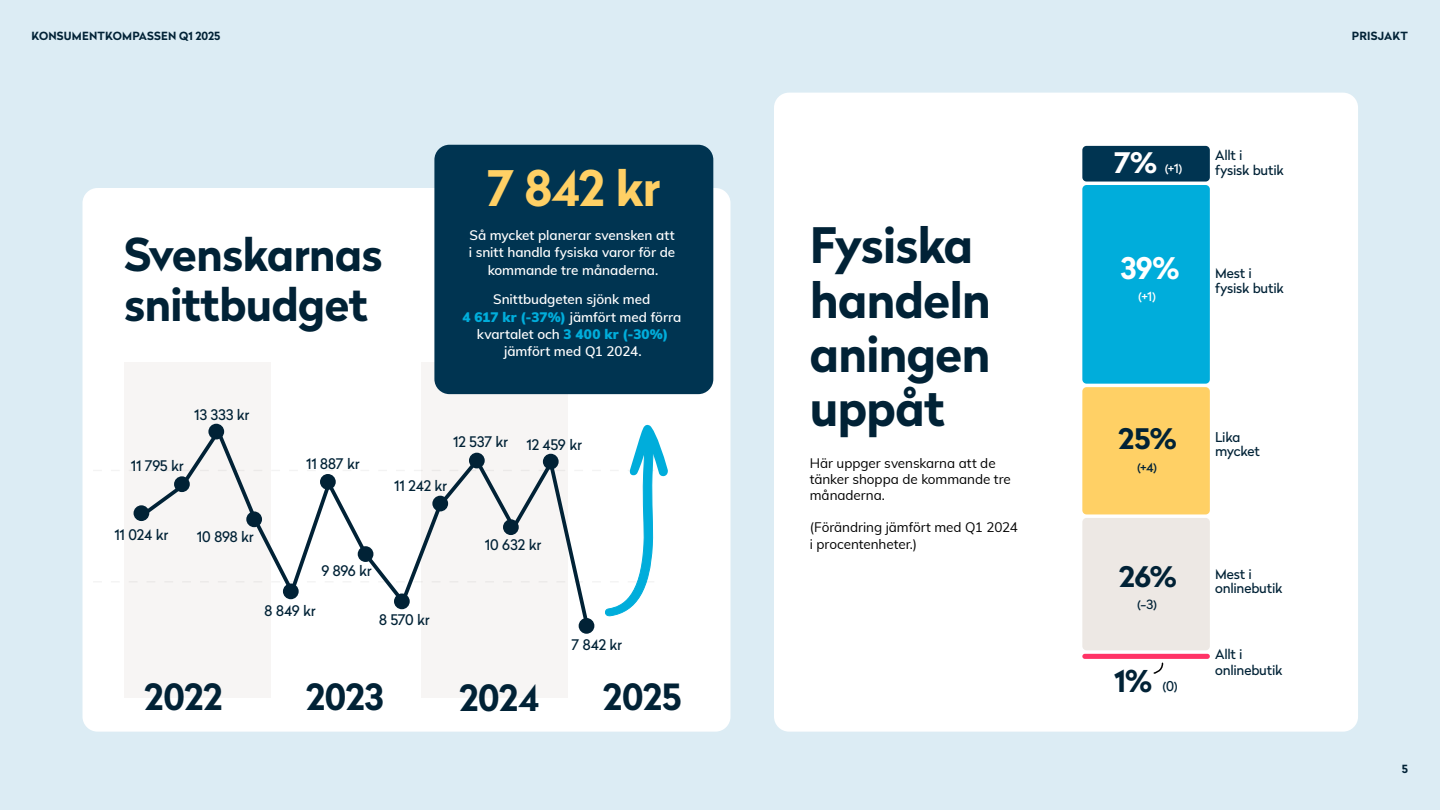
<style>
.page{position:relative;width:1440px;height:810px;background:#dcecf4}
.page>*{position:absolute;margin:0;border:0;box-sizing:border-box;transform-origin:0 0}
.Stora_rubriker{font:700 48.82px "Radikal";color:#ffd065}
.Stora_rubriker-2{font:700 48.75px/54.4px "Radikal";letter-spacing:-.02em;color:#012236}
.Stora_rubriker-3{font:700 45px/50.2px "Radikal";letter-spacing:-.02em;color:#012236}
.Stora_rubriker-4{font:700 36px "Radikal";letter-spacing:-.005em;color:#012236}
.Stora_rubriker-5{font:700 30px "Radikal";color:#012236}
.Stora_rubriker-6{font:700 29.7px "Radikal";color:#fff}
.Stora_rubriker-7{font:700 28.28px "Radikal";color:#012236;scale:1.06 1}
.Stora_rubriker-8{font:700 28.28px "Radikal";color:#fff;scale:1.06 1}
.Stora_rubriker-9{font:14.55px "Radikal";letter-spacing:-.015em;color:#012236}
.Brödtext{font:600 13.5px/17.2px "Muli";letter-spacing:-.005em;color:#fff;text-align:center}
.Brödtext-2{font:13.5px/16.2px "Muli";letter-spacing:-.005em;color:#000}
.Stora_rubriker-10{font:13.5px/14.2px "Radikal";letter-spacing:-.015em;color:#012236}
.Stora_rubriker-11{font:12.67px "Radikal";color:#fff;scale:1.06 1}
.Stora_rubriker-12{font:12.67px "Radikal";color:#012236;scale:1.06 1}
.t1{font:700 11.25px "Radikal";letter-spacing:.02em;color:#012236}
.s1{font-weight:900;color:#00addb}
</style>
<div class="page">
<div style="left:774px;top:93px;width:584px;height:639px;background:#fff;border-radius:15px"></div>
<div style="left:82px;top:188px;width:648px;height:544px;background:#fff;border-radius:15px"></div>
<div style="left:124px;top:362px;width:146px;height:336px;background:#f7f5f4"></div>
<div style="left:422px;top:362px;width:146px;height:336px;background:#f7f5f4"></div>
<div style="left:1082px;top:185px;width:128px;height:199px;background:#00addb;border-radius:4px"></div>
<div style="left:1082px;top:387px;width:128px;height:127px;background:#ffd065;border-radius:4px"></div>
<div style="left:1082px;top:518px;width:128px;height:132px;background:#ede8e4;border-radius:4px"></div>
<div style="left:1082px;top:146px;width:128px;height:36px;background:#003451;border-radius:4px"></div>
<div style="left:434px;top:145px;width:279px;height:249px;background:#003451;border-radius:15px"></div>
<div style="left:1082px;top:654px;width:128px;height:5px;background:#f36;border-radius:3px"></div>
<svg style="left:1153px;top:662px;width:11px;height:12px"></svg>
<div style="left:579px;top:618px;width:15px;height:16px;background:#012236;border-radius:50%"></div>
<svg style="left:93px;top:425px;width:575px;height:191px"></svg>
<p class="t1" style="left:31px;top:28px;width:190px">KONSUMENTKOMPASSEN Q1 2025</p>
<p class="t1" style="left:1352px;top:28px;width:58px">PRISJAKT</p>
<p class="Stora_rubriker-3" style="left:124px;top:229px;width:260px">Svenskarnas snittbudget</p>
<p class="Stora_rubriker" style="left:487px;top:152px;width:175px">7 842 kr</p>
<p class="Brödtext" style="left:469px;top:226px;width:208px">Så mycket planerar svensken att i snitt handla fysiska varor för de kommande tre månaderna.</p>
<p class="Brödtext" style="left:462px;top:290px;width:221px">Snittbudgeten sjönk med<br><span class="s1">4 617 kr (-37%)</span> jämfört med förra kvartalet och <span class="s1">3 400 kr (-30%) </span>jämfört med Q1 2024.</p>
<p class="Stora_rubriker-9" style="left:194px;top:405px;width:57px">13 333 kr</p>
<p class="Stora_rubriker-9" style="left:131px;top:455px;width:54px">11 795 kr</p>
<p class="Stora_rubriker-9" style="left:114px;top:524px;width:55px">11 024 kr</p>
<p class="Stora_rubriker-9" style="left:197px;top:526px;width:58px">10 898 kr</p>
<p class="Stora_rubriker-9" style="left:306px;top:453px;width:55px">11 887 kr</p>
<p class="Stora_rubriker-9" style="left:321px;top:560px;width:52px">9 896 kr</p>
<p class="Stora_rubriker-9" style="left:453px;top:431px;width:57px">12 537 kr</p>
<p class="Stora_rubriker-9" style="left:394px;top:475px;width:54px">11 242 kr</p>
<p class="Stora_rubriker-9" style="left:526px;top:435px;width:57px">12 459 kr</p>
<p class="Stora_rubriker-9" style="left:485px;top:535px;width:58px">10 632 kr</p>
<p class="Stora_rubriker-9" style="left:265px;top:601px;width:53px">8 849 kr</p>
<p class="Stora_rubriker-9" style="left:379px;top:609px;width:52px">8 570 kr</p>
<p class="Stora_rubriker-9" style="left:572px;top:635px;width:52px">7 842 kr</p>
<p class="Stora_rubriker-4" style="left:144px;top:671px;width:80px">2022</p>
<p class="Stora_rubriker-4" style="left:306px;top:671px;width:79px">2023</p>
<p class="Stora_rubriker-4" style="left:459px;top:672px;width:82px">2024</p>
<p class="Stora_rubriker-4" style="left:603px;top:671px;width:80px">2025</p>
<p class="Stora_rubriker-2" style="left:810px;top:217px;width:183px">Fysiska handeln aningen uppåt</p>
<p class="Brödtext-2" style="left:810px;top:454px;width:203px">Här uppger svenskarna att de tänker shoppa de kommande tre månaderna.</p>
<p class="Brödtext-2" style="left:810px;top:519px;width:210px">(Förändring jämfört med Q1 2024 i procentenheter.)</p>
<p class="Stora_rubriker-10" style="left:1215px;top:148px;width:29px">Allt i</p>
<p class="Stora_rubriker-8" style="left:1114px;top:142px;width:42px">7%</p>
<p class="Stora_rubriker-11" style="left:1165px;top:159px;width:18px">(+1)</p>
<p class="Stora_rubriker-10" style="left:1215px;top:162px;width:70px">fysisk butik</p>
<p class="Stora_rubriker-6" style="left:1120px;top:246px;width:61px">39%</p>
<p class="Stora_rubriker-11" style="left:1138px;top:287px;width:18px">(+1)</p>
<p class="Stora_rubriker-10" style="left:1215px;top:266px;width:70px">Mest i fysisk butik</p>
<p class="Stora_rubriker-7" style="left:1118px;top:418px;width:57px">25%</p>
<p class="Stora_rubriker-12" style="left:1137px;top:458px;width:21px">(+4)</p>
<p class="Stora_rubriker-7" style="left:1119px;top:556px;width:56px">26%</p>
<p class="Stora_rubriker-12" style="left:1137px;top:596px;width:20px">(-3)</p>
<p class="Stora_rubriker-5" style="left:1114px;top:659px;width:40px">1%</p>
<p class="Stora_rubriker-10" style="left:1162px;top:679px;width:17px">(0)</p>
<p class="Stora_rubriker-10" style="left:1215px;top:430px;width:27px">Lika</p>
<p class="Stora_rubriker-10" style="left:1215px;top:444px;width:46px">mycket</p>
<p class="Stora_rubriker-10" style="left:1215px;top:567px;width:38px">Mest i</p>
<p class="Stora_rubriker-10" style="left:1215px;top:581px;width:69px">onlinebutik</p>
<p class="Stora_rubriker-10" style="left:1215px;top:647px;width:29px">Allt i</p>
<p class="Stora_rubriker-10" style="left:1215px;top:663px;width:69px">onlinebutik</p>
<p class="t1" style="left:1402px;top:761px;width:8px">5</p>
</div>
